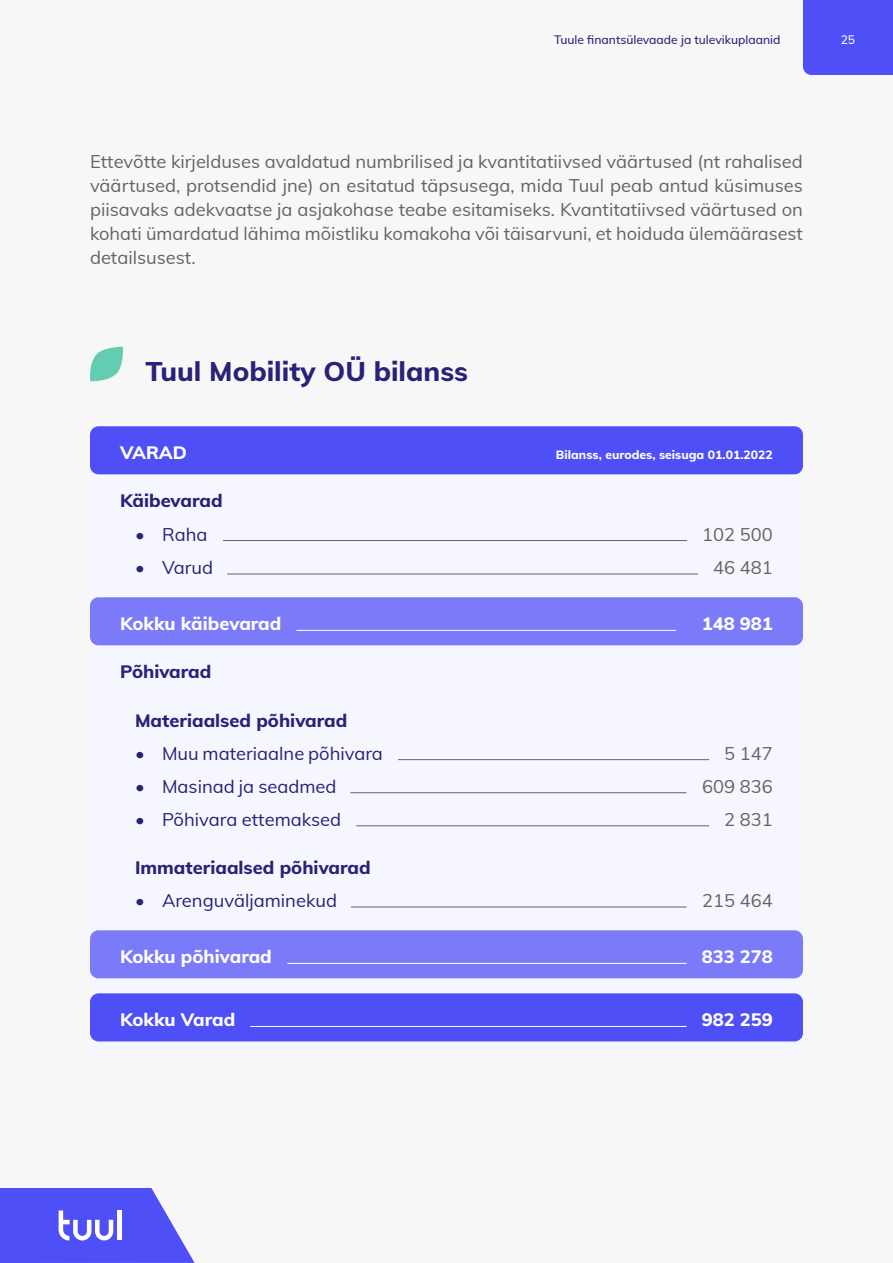
<style>
.page{position:relative;width:893px;height:1263px;background:#f7f7f7}
.page>*{position:absolute;margin:0;border:0;box-sizing:border-box;transform-origin:0 0}
.t1{font:800 27px "Muli";color:#282278}
.t2{font:18px/24px "Muli";color:#646464;text-align:justify}
.t3{font:18px "Muli";color:#282278}
.t4{font:800 18px "Muli";color:#282278}
.t5{font:800 18px "Muli";color:#fff}
.t6{font:500 12px "Muli";color:#282278}
.t7{font:800 12px "Muli";color:#fff}
.t8{font:500 12px "Muli";color:#fff}
</style>
<div class="page">
<svg style="left:0;top:1188px;width:195px;height:75px;background:#6a6af7"></svg>
<div style="left:803px;top:0;width:90px;height:75px;background:#4f4ff7"></div>
<div style="left:90px;top:479px;width:713px;height:577px;background:#f6f6ff"></div>
<div style="left:90px;top:426px;width:713px;height:48px;background:#4f4ff7;border-radius:9px"></div>
<div style="left:90px;top:597px;width:713px;height:48px;background:#7b7bf9;border-radius:9px"></div>
<hr style="left:223px;top:540px;width:464px;height:1px;background:#646464">
<hr style="left:227px;top:574px;width:471px;height:1px;background:#646464">
<hr style="left:398px;top:759px;width:311px;height:1px;background:#646464">
<hr style="left:356px;top:825px;width:353px;height:1px;background:#646464">
<hr style="left:351px;top:907px;width:335px;height:1px;background:#646464">
<hr style="left:350px;top:792px;width:336px;height:1px;background:#646464">
<hr style="left:296px;top:630px;width:380px;height:1px;background:#fff">
<div style="left:90px;top:930px;width:713px;height:48px;background:#7b7bf9;border-radius:9px"></div>
<div style="left:90px;top:993px;width:713px;height:48px;background:#4f4ff7;border-radius:9px"></div>
<hr style="left:287px;top:963px;width:400px;height:1px;background:#fff">
<hr style="left:250px;top:1026px;width:437px;height:1px;background:#fff">
<svg style="left:90px;top:347px;width:33px;height:35px"></svg>
<p class="t6" style="left:554px;top:30px;width:228px">Tuule finantsülevaade ja tulevikuplaanid</p>
<p class="t8" style="left:841px;top:30px;width:16px">25</p>
<p class="t2" style="left:90px;top:149px;width:714px">Ettevõtte kirjelduses avaldatud numbrilised ja kvantitatiivsed väärtused (nt rahalised väärtused, protsendid jne) on esitatud täpsusega, mida Tuul peab antud küsimuses piisavaks adekvaatse ja asjakohase teabe esitamiseks. Kvantitatiivsed väärtused on kohati ümardatud lähima mõistliku komakoha või täisarvuni, et hoiduda ülemäärasest detailsusest.</p>
<p class="t1" style="left:145px;top:352px;width:324px">Tuul Mobility OÜ bilanss</p>
<p class="t5" style="left:120px;top:440px;width:69px">VARAD</p>
<p class="t4" style="left:120px;top:488px;width:104px">Käibevarad</p>
<p class="t3" style="left:135px;top:521px;width:74px">• Raha</p>
<p class="t7" style="left:556px;top:446px;width:218px">Bilanss, eurodes, seisuga 01.01.2022</p>
<p class="t2" style="left:702px;top:521px;width:72px">102 500</p>
<p class="t3" style="left:135px;top:554px;width:80px">• Varud</p>
<p class="t2" style="left:713px;top:555px;width:61px">46 481</p>
<p class="t5" style="left:120px;top:611px;width:163px">Kokku käibevarad</p>
<p class="t5" style="left:702px;top:611px;width:73px">148 981</p>
<p class="t4" style="left:120px;top:659px;width:93px">Põhivarad</p>
<p class="t4" style="left:135px;top:707px;width:214px">Materiaalsed põhivarad</p>
<p class="t3" style="left:135px;top:740px;width:249px">• Muu materiaalne põhivara</p>
<p class="t2" style="left:724px;top:740px;width:50px">5 147</p>
<p class="t3" style="left:135px;top:773px;width:203px">• Masinad ja seadmed</p>
<p class="t2" style="left:702px;top:773px;width:72px">609 836</p>
<p class="t3" style="left:135px;top:806px;width:208px">• Põhivara ettemaksed</p>
<p class="t2" style="left:724px;top:806px;width:50px">2 831</p>
<p class="t4" style="left:135px;top:854px;width:237px">Immateriaalsed põhivarad</p>
<p class="t3" style="left:135px;top:887px;width:204px">• Arenguväljaminekud</p>
<p class="t2" style="left:702px;top:888px;width:72px">215 464</p>
<p class="t5" style="left:120px;top:944px;width:153px">Kokku põhivarad</p>
<p class="t5" style="left:120px;top:1007px;width:117px">Kokku Varad</p>
<p class="t5" style="left:702px;top:944px;width:73px">833 278</p>
<p class="t5" style="left:702px;top:1007px;width:73px">982 259</p>
</div>
